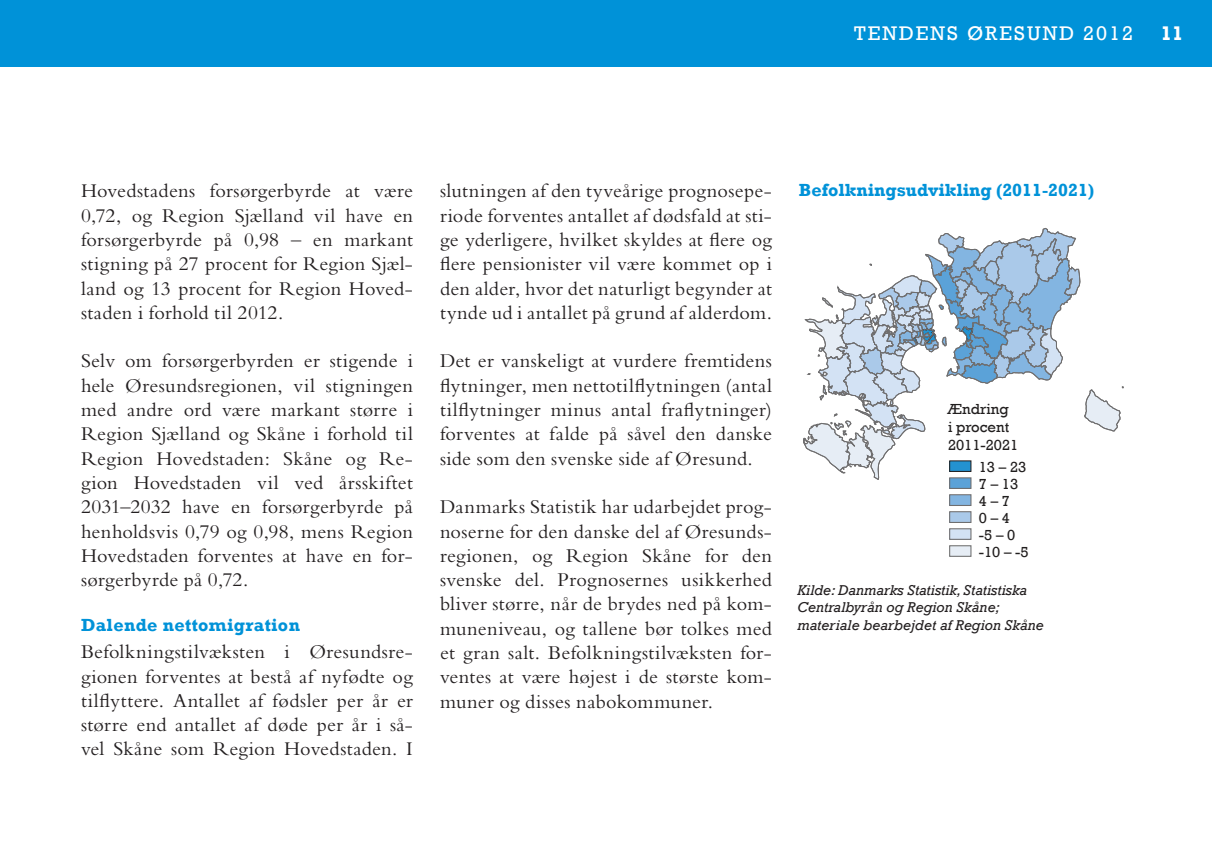
<style>
.page{position:relative;width:1212px;height:842px;background:#fff}
.page>*{position:absolute;margin:0;border:0;box-sizing:border-box;transform-origin:0 0}
.bread{font:20.25px/24.3px "Bembo";letter-spacing:.015em;color:#231f20;text-align:justify}
.t1{font:20.25px "Rockwell";letter-spacing:.1em;color:#fff}
.t2{font:700 20.25px "Rockwell";color:#fff}
.diagramrubrik{font:700 18px "Rockwell";color:#0092d8}
.head_lille{font:700 18px "Rockwell";letter-spacing:.02em;color:#0092d8}
.t3{font:14.85px/17.1px "Rockwell";color:#211e1e}
.kilde_figur{font:italic 14.62px/17.6px "Rockwell";color:#231f20}
</style>
<div class="page">
<div style="left:0;top:0;width:1212px;height:67px;background:#0092d8"></div>
<div style="left:950px;top:478px;width:21px;height:10px;background:#5ba2d8"></div>
<div style="left:949px;top:477px;width:22px;height:12px;border:1px solid #6f6e6f"></div>
<div style="left:950px;top:495px;width:21px;height:10px;background:#83b5e1"></div>
<div style="left:949px;top:494px;width:22px;height:12px;border:1px solid #6f6e6f"></div>
<div style="left:950px;top:512px;width:21px;height:10px;background:#aac9e9"></div>
<div style="left:949px;top:511px;width:22px;height:12px;border:1px solid #6f6e6f"></div>
<div style="left:950px;top:529px;width:21px;height:10px;background:#d3e2f4"></div>
<div style="left:949px;top:528px;width:22px;height:12px;border:1px solid #6f6e6f"></div>
<div style="left:950px;top:546px;width:21px;height:10px;background:#e6edf5"></div>
<div style="left:949px;top:545px;width:22px;height:12px;border:1px solid #707070"></div>
<svg style="left:803px;top:228px;width:320px;height:252px"></svg>
<p class="t1" style="left:854px;top:22px;width:280px">TENDENS ØRESUND 2012</p>
<p class="t2" style="left:1161px;top:21px;width:24px">11</p>
<p class="bread" style="left:81px;top:178px;width:333px">Hovedstadens forsørgerbyrde at være 0,72, og Region Sjælland vil have en forsørgerbyrde på 0,98 – en markant stigning på 27 procent for Region Sjæl&shy;land og 13 procent for Region Hoved&shy;staden i forhold til 2012.</p>
<p class="bread" style="left:81px;top:349px;width:333px">Selv om forsørgerbyrden er stigende i hele Øresundsregionen, vil stigningen med andre ord være markant større i Region Sjælland og Skåne i forhold til Region Hovedstaden: Skåne og Re&shy;gion Hovedstaden vil ved årsskiftet 2031–2032 have en forsørgerbyrde på henholdsvis 0,79 og 0,98, mens Region Hovedstaden forventes at have en for&shy;sørgerbyrde på 0,72.</p>
<p class="head_lille" style="left:81px;top:614px;width:220px">Dalende nettomigration</p>
<p class="bread" style="left:81px;top:639px;width:333px">Befolkningstilvæksten i Øresundsre&shy;gionen forventes at bestå af nyfødte og tilflyttere. Antallet af fødsler per år er større end antallet af døde per år i så&shy;vel Skåne som Region Hovedstaden. I</p>
<p class="bread" style="left:440px;top:178px;width:333px">slutningen af den tyveårige prognosepe&shy;riode forventes antallet af dødsfald at sti&shy;ge yderligere, hvilket skyldes at flere og flere pensionister vil være kommet op i den alder, hvor det naturligt begynder at tynde ud i antallet på grund af alderdom.</p>
<p class="bread" style="left:440px;top:349px;width:333px">Det er vanskeligt at vurdere fremtidens flytninger, men nettotilflytningen (antal tilflytninger minus antal fraflytninger) forventes at falde på såvel den danske side som den svenske side af Øresund.</p>
<p class="bread" style="left:440px;top:494px;width:333px">Danmarks Statistik har udarbejdet prog&shy;noserne for den danske del af Øresunds&shy;regionen, og Region Skåne for den svenske del. Prognosernes usikkerhed bliver større, når de brydes ned på kom&shy;muneniveau, og tallene bør tolkes med et gran salt. Befolkningstilvæksten for&shy;ventes at være højest i de største kom&shy;muner og disses nabokommuner.</p>
<p class="diagramrubrik" style="left:799px;top:180px;width:297px">Befolkningsudvikling (2011-2021)</p>
<p class="t3" style="left:948px;top:400px;width:72px;line-height:18px">Ændring<br>i procent<br>2011-2021</p>
<p class="t3" style="left:979px;top:458px;width:51px">13 – 23<br>7 – 13<br>4 – 7<br>0 – 4<br>-5 – 0 -10 – -5</p>
<p class="kilde_figur" style="left:797px;top:581px;width:248px">Kilde: Danmarks Statistik, Statistiska<br>Centralbyrån og Region Skåne; materiale bearbejdet af Region Skåne</p>
</div>
